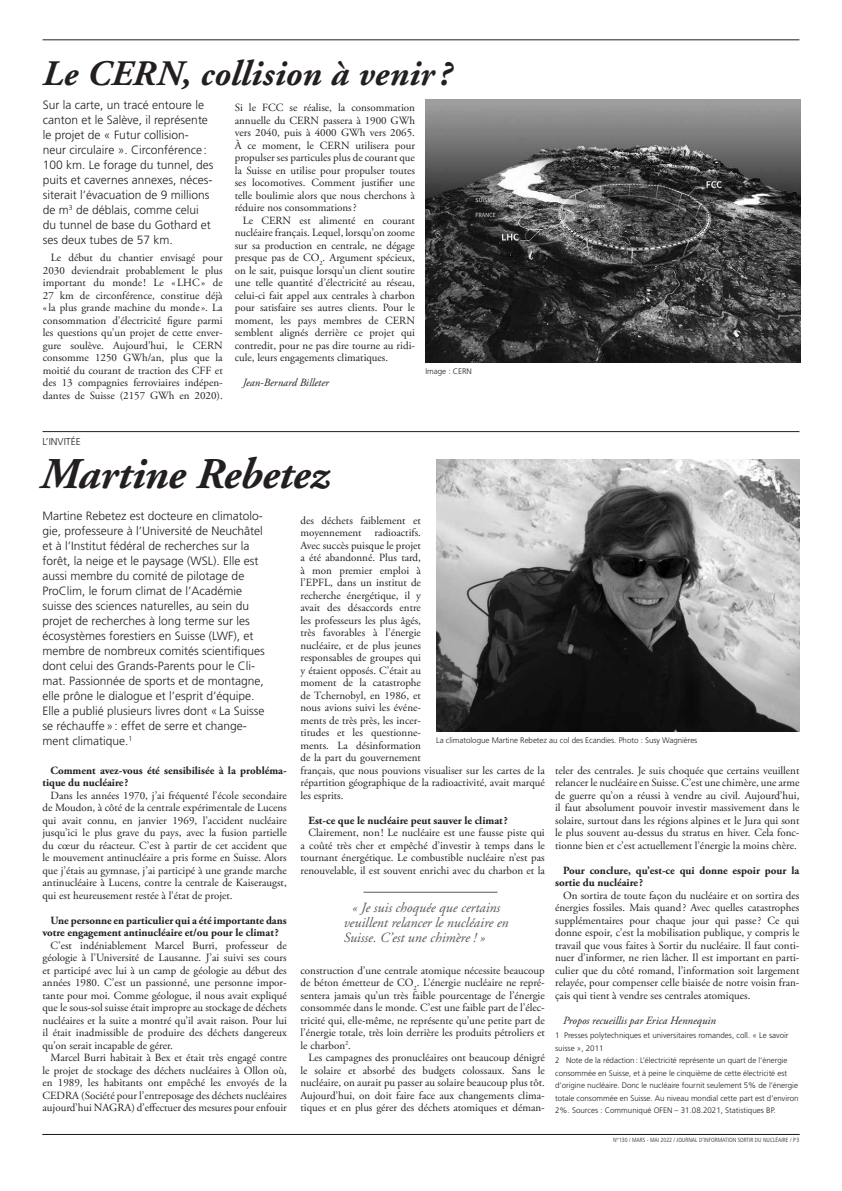
<style>
.page{position:relative;width:842px;height:1191px;background:#fff}
.page>*{position:absolute;margin:0;border:0;box-sizing:border-box;transform-origin:0 0}
.t1{font:italic 700 43.8px "Adobe Garamond";letter-spacing:-.01em;color:#231f20}
.t2{font:italic 700 35.8px "Adobe Garamond";letter-spacing:.005em;color:#231f20}
.t3{font:italic 14px/15px "Adobe Garamond";color:#58595b}
.t4{font:300 12px/15px "Frutiger";color:#231f20}
.t5{font:11px/12.5px "Adobe Garamond Pro";color:#231f20;text-align:justify}
.t6{font:700 11px/12.5px "Adobe Garamond Pro";color:#231f20}
.t7{font:italic 11px "Adobe Garamond Pro";color:#231f20}
.t8{font:300 10px "Frutiger";color:#231f20}
.t9{font:300 8px/12.5px "Frutiger";letter-spacing:-.005em;color:#231f20}
.t10{font:300 condensed 6px "Frutiger";color:#231f20}
</style>
<div class="page">
<hr style="left:43px;top:40px;width:756px;height:1px;background:#231f20">
<hr style="left:43px;top:1134px;width:756px;height:1px;background:#231f20">
<hr style="left:43px;top:431px;width:756px;height:1px;background:#231f20">
<img style="left:436px;top:459px;width:363px;height:273px">
<hr style="left:363px;top:892px;width:134px;height:1px;background:#58595b">
<img style="left:425px;top:100px;width:376px;height:262px">
<h2 class="t2" style="left:43px;top:55px;width:410px">Le CERN, collision à venir?</h2>
<p class="t4" style="left:43px;top:97px;width:172px">Sur la carte, un tracé entoure le canton et le Salève, il représente le projet de « Futur collision&shy;neur circulaire ». Circonférence :<br>100 km. Le forage du tunnel, des puits et cavernes annexes, néces&shy;siterait l’évacuation de 9 millions de m<sup>3</sup> de déblais, comme celui du tunnel de base du Gothard et ses deux tubes de 57 km.</p>
<p class="t5" style="left:43px;top:252px;width:181px;text-indent:8px">Le début du chantier envisagé pour 2030 deviendrait probablement le plus important du monde! Le «LHC» de 27 km de circonférence, constitue déjà «la plus grande machine du monde». La consommation d’électricité figure parmi les questions qu’un projet de cette enver&shy;gure soulève. Aujourd’hui, le CERN consomme 1250 GWh/an, plus que la moitié du courant de traction des CFF et des 13 compagnies ferroviaires indépen&shy;dantes de Suisse (2157 GWh en 2020).</p>
<p class="t5" style="left:235px;top:102px;width:182px">Si le FCC se réalise, la consommation annuelle du CERN passera à 1900 GWh vers 2040, puis à 4000 GWh vers 2065.<br>À ce moment, le CERN utilisera pour propulser ses particules plus de courant que la Suisse en utilise pour propulser toutes ses locomotives. Comment justifier une telle boulimie alors que nous cherchons à réduire nos consommations?</p>
<p class="t5" style="left:235px;top:214px;width:182px;text-indent:8px">Le CERN est alimenté en courant nucléaire français. Lequel, lorsqu’on zoome sur sa production en centrale, ne dégage presque pas de CO<sub>2</sub>. Argument spécieux, on le sait, puisque lorsqu’un client soutire une telle quantité d’électricité au réseau, celui-ci fait appel aux centrales à charbon pour satisfaire ses autres clients. Pour le moment, les pays membres de CERN semblent alignés derrière ce projet qui contredit, pour ne pas dire tourne au ridi&shy;cule, leurs engagements climatiques.</p>
<p class="t7" style="left:243px;top:376px;width:88px">Jean-Bernard Billeter</p>
<p class="t9" style="left:425px;top:365px;width:48px">Image : CERN</p>
<p class="t8" style="left:43px;top:436px;width:40px">L’INVITÉE</p>
<h1 class="t1" style="left:40px;top:450px;width:290px">Martine Rebetez</h1>
<p class="t4" style="left:42px;top:509px;width:224px">Martine Rebetez est docteure en climatolo&shy;gie, professeure à l’Université de Neuchâtel et à l’Institut fédéral de recherches sur la forêt, la neige et le paysage (WSL). Elle est aussi membre du comité de pilotage de ProClim, le forum climat de l’Académie suisse des sciences naturelles, au sein du projet de recherches à long terme sur les écosystèmes forestiers en Suisse (LWF), et membre de nombreux comités scientifiques dont celui des Grands-Parents pour le Cli&shy;mat. Passionnée de sports et de montagne, elle prône le dialogue et l’esprit d’équipe.<br>Elle a publié plusieurs livres dont «La Suisse se réchauffe»: effet de serre et change&shy;ment climatique.<sup>1</sup></p>
<p class="t6" style="left:42px;top:764px;width:246px;text-indent:8px">Comment avez-vous été sensibilisée à la probléma&shy;tique du nucléaire ?</p>
<p class="t5" style="left:42px;top:789px;width:246px;text-indent:8px">Dans les années 1970, j’ai fréquenté l’école secondaire de Moudon, à côté de la centrale expérimentale de Lucens qui avait connu, en janvier 1969, l’accident nucléaire jusqu’ici le plus grave du pays, avec la fusion partielle du cœur du réacteur. C’est à partir de cet accident que le mouvement antinucléaire a pris forme en Suisse. Alors que j’étais au gymnase, j’ai participé à une grande marche antinucléaire à Lucens, contre la centrale de Kaiseraugst, qui est heureusement restée à l’état de projet.</p>
<p class="t6" style="left:42px;top:914px;width:246px;text-indent:8px">Une personne en particulier qui a été importante dans votre engagement antinucléaire et/ou pour le climat?</p>
<p class="t5" style="left:43px;top:939px;width:246px;text-indent:8px">C’est indéniablement Marcel Burri, professeur de géologie à l’Université de Lausanne. J’ai suivi ses cours et participé avec lui à un camp de géologie au début des années 1980. C’est un passionné, une personne impor&shy;tante pour moi. Comme géologue, il nous avait expliqué que le sous-sol suisse était impropre au stockage de déchets nucléaires et la suite a montré qu’il avait raison. Pour lui il était inadmissible de produire des déchets dangereux qu’on serait incapable de gérer.</p>
<p class="t5" style="left:43px;top:1052px;width:246px;text-indent:8px">Marcel Burri habitait à Bex et était très engagé contre le projet de stockage des déchets nucléaires à Ollon où, en 1989, les habitants ont empêché les envoyés de la CEDRA (Société pour l’entreposage des déchets nucléaires aujourd’hui NAGRA) d’effectuer des mesures pour enfouir</p>
<p class="t5" style="left:300px;top:514px;width:246px;text-align:left">des déchets faiblement et<br>moyennement radioactifs.<br>Avec succès puisque le projet<br>a été abandonné. Plus tard,<br>à mon premier emploi à<br>l’EPFL, dans un institut de<br>recherche énergétique, il y<br>avait des désaccords entre<br>les professeurs les plus âgés,<br>très favorables à l’énergie<br>nucléaire, et de plus jeunes<br>responsables de groupes qui<br>y étaient opposés. C’était au<br>moment de la catastrophe<br>de Tchernobyl, en 1986, et<br>nous avions suivi les événe-<br>ments de très près, les incer-<br>titudes et les questionne-<br>ments. La désinformation<br>de la part du gouvernement<br>français, que nous pouvions visualiser sur les cartes de la répartition géographique de la radioactivité, avait marqué les esprits.</p>
<p class="t6" style="left:308px;top:814px;width:201px">Est-ce que le nucléaire peut sauver le climat?</p>
<p class="t5" style="left:300px;top:826px;width:246px;text-indent:8px">Clairement, non! Le nucléaire est une fausse piste qui a coûté très cher et empêché d’investir à temps dans le tournant énergétique. Le combustible nucléaire n’est pas renouvelable, il est souvent enrichi avec du charbon et la</p>
<p class="t9" style="left:436px;top:734px;width:263px">La climatologue Martine Rebetez au col des Ecandies. Photo : Susy Wagnières</p>
<p class="t5" style="left:555px;top:764px;width:246px">teler des centrales. Je suis choquée que certains veuillent relancer le nucléaire en Suisse. C’est une chimère, une arme de guerre qu’on a réussi à vendre au civil. Aujourd’hui, il faut absolument pouvoir investir massivement dans le solaire, surtout dans les régions alpines et le Jura qui sont le plus souvent au-dessus du stratus en hiver. Cela fonc&shy;tionne bien et c’est actuellement l’énergie la moins chère.</p>
<p class="t6" style="left:555px;top:864px;width:246px;text-indent:8px">Pour conclure, qu’est-ce qui donne espoir pour la sortie du nucléaire ?</p>
<p class="t5" style="left:555px;top:889px;width:246px;text-indent:8px">On sortira de toute façon du nucléaire et on sortira des énergies fossiles. Mais quand? Avec quelles catastrophes supplémentaires pour chaque jour qui passe? Ce qui donne espoir, c’est la mobilisation publique, y compris le travail que vous faites à Sortir du nucléaire. Il faut conti&shy;nuer d’informer, ne rien lâcher. Il est important en parti&shy;culier que du côté romand, l’information soit largement relayée, pour compenser celle biaisée de notre voisin fran&shy;çais qui tient à vendre ses centrales atomiques.</p>
<p class="t7" style="left:563px;top:1013px;width:154px">Propos recueillis par Erica Hennequin</p>
<p class="t9" style="left:555px;top:1029px;width:245px">1 Presses polytechniques et universitaires romandes, coll. « Le savoir suisse », 2011<br>2 Note de la rédaction: L’électricité représente un quart de l’énergie consommée en Suisse, et à peine le cinquième de cette électricité est d’origine nucléaire. Donc le nucléaire fournit seulement 5% de l’énergie totale consommée en Suisse. Au niveau mondial cette part est d’environ 2%. Sources : Communiqué OFEN – 31.08.2021, Statistiques BP.</p>
<p class="t3" style="left:344px;top:900px;width:166px;text-indent:8px">« Je suis choquée que certains veuillent relancer le nucléaire en<br>Suisse. C’est une chimère ! »</p>
<p class="t5" style="left:300px;top:964px;width:246px">construction d’une centrale atomique nécessite beaucoup de béton émetteur de CO<sub>2</sub>. L’énergie nucléaire ne repré&shy;sentera jamais qu’un très faible pourcentage de l’énergie consommée dans le monde. C’est une faible part de l’élec&shy;tricité qui, elle-même, ne représente qu’une petite part de l’énergie totale, très loin derrière les produits pétroliers et le charbon<sup>2</sup>.</p>
<p class="t5" style="left:300px;top:1052px;width:246px;text-indent:8px">Les campagnes des pronucléaires ont beaucoup dénigré le solaire et absorbé des budgets colossaux. Sans le nucléaire, on aurait pu passer au solaire beaucoup plus tôt.<br>Aujourd’hui, on doit faire face aux changements clima&shy;tiques et en plus gérer des déchets atomiques et déman-</p>
<p class="t10" style="left:613px;top:1136px;width:188px">N°130 / MARS - MAI 2022 / JOURNAL D’INFORMATION SORTIR DU NUCLÉAIRE / P 3</p>
</div>
